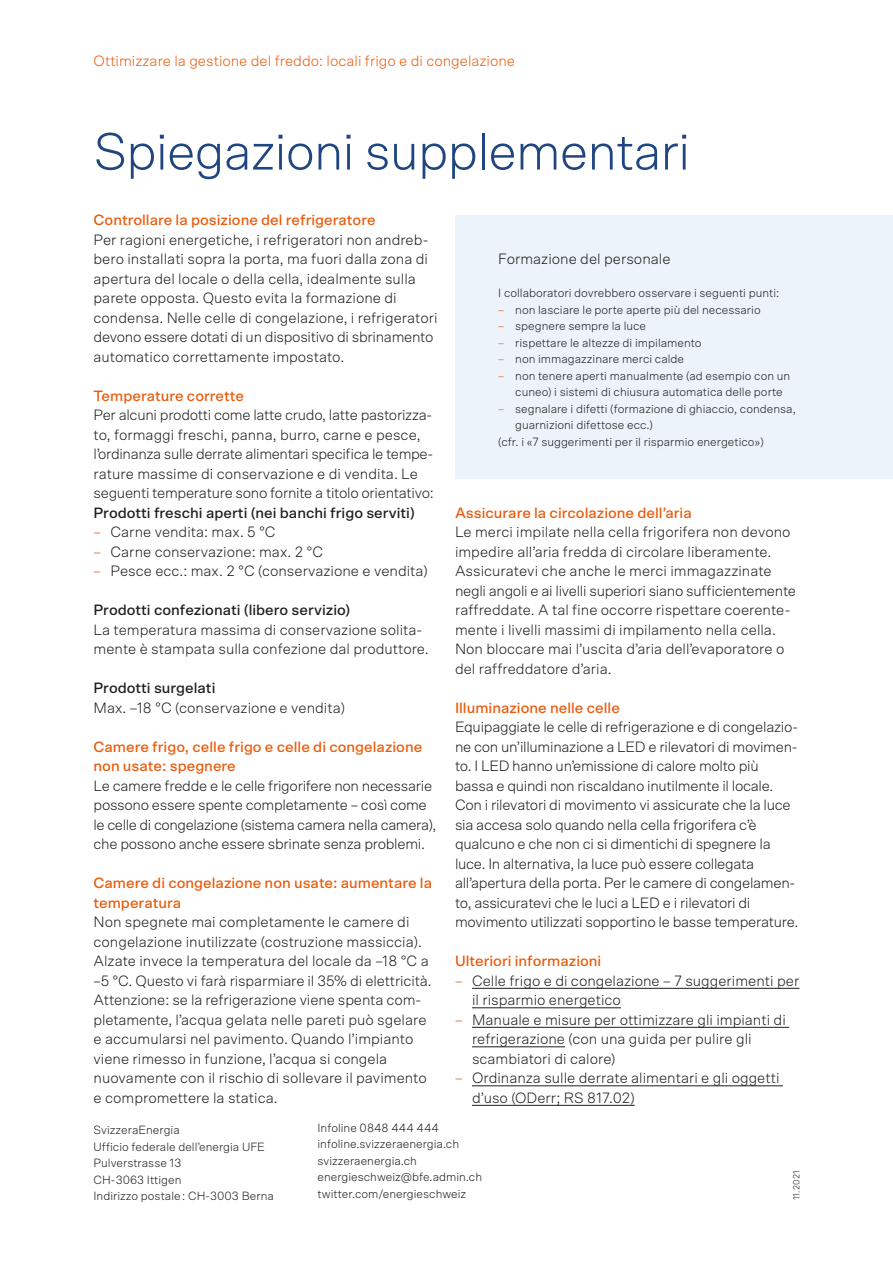
<style>
.page{position:relative;width:893px;height:1263px;background:#fff}
.page>*{position:absolute;margin:0;border:0;box-sizing:border-box;transform-origin:0 0}
.t1{font:300 52.5px "Scto Grotesk A";letter-spacing:-.02em;color:#204682}
.t2{font:300 15px/19.5px "Scto Grotesk A";color:#1d1d1b}
.t3{font:300 15px/19.5px "Scto Grotesk A";letter-spacing:-.02em;color:#1d1d1b}
.t4{font:500 15px/19.5px "Scto Grotesk A";color:#ea5b0b}
.t5{font:500 15px "Scto Grotesk A";color:#1d1d1b}
.t6{font:300 15px "Scto Grotesk A";color:#ea5b0b}
.t7{font:300 12px/16.5px "Scto Grotesk A";color:#1d1d1b}
.t8{font:300 9px "Scto Grotesk A";letter-spacing:.015em;color:#1d1d1b}
.s1{color:#ea5b0b}
</style>
<div class="page">
<div style="left:455px;top:215px;width:438px;height:264px;background:#ecf3fb"></div>
<hr style="left:472px;top:988px;width:327px;height:1px;background:#1d1d1b">
<hr style="left:472px;top:1007px;width:149px;height:1px;background:#1d1d1b">
<hr style="left:472px;top:1027px;width:317px;height:1px;background:#1d1d1b">
<hr style="left:472px;top:1046px;width:93px;height:1px;background:#1d1d1b">
<hr style="left:472px;top:1085px;width:311px;height:1px;background:#1d1d1b">
<hr style="left:472px;top:1105px;width:163px;height:1px;background:#1d1d1b">
<p class="t6" style="left:94px;top:52px;width:423px">Ottimizzare la gestione del freddo: locali frigo e di congelazione</p>
<h1 class="t1" style="left:94px;top:121px;width:598px">Spiegazioni supplementari</h1>
<p class="t4" style="left:94px;top:210px;width:284px">Controllare la posizione del refrigeratore</p>
<p class="t2" style="left:94px;top:229px;width:346px">Per ragioni energetiche, i refrigeratori non andreb&shy;bero installati sopra la porta, ma fuori dalla zona di apertura del locale o della cella, idealmente sulla parete opposta. Questo evita la formazione di condensa. Nelle celle di congelazione, i refrigeratori devono essere dotati di un dispositivo di sbrinamento automatico correttamente impostato.</p>
<p class="t4" style="left:94px;top:385px;width:152px">Temperature corrette</p>
<p class="t3" style="left:94px;top:405px;width:342px">Per alcuni prodotti come latte crudo, latte pastorizza&shy;to, formaggi freschi, panna, burro, carne e pesce, l’ordinanza sulle derrate alimentari specifica le tempe&shy;rature massime di conservazione e di vendita. Le seguenti temperature sono fornite a titolo orientativo:</p>
<p class="t5" style="left:94px;top:503px;width:323px">Prodotti freschi aperti (nei banchi frigo serviti)</p>
<p class="t2" style="left:94px;top:522px;width:184px"><span class="s1">–</span> Carne vendita: max. 5 °C</p>
<p class="t2" style="left:94px;top:541px;width:231px"><span class="s1">–</span> Carne conservazione: max. 2 °C</p>
<p class="t2" style="left:94px;top:561px;width:336px"><span class="s1">–</span> Pesce ecc.: max. 2 °C (conservazione e vendita)</p>
<p class="t5" style="left:94px;top:601px;width:258px">Prodotti confezionati (libero servizio)</p>
<p class="t2" style="left:94px;top:619px;width:337px">La temperatura massima di conservazione solita&shy;mente è stampata sulla confezione dal produttore.</p>
<p class="t5" style="left:94px;top:679px;width:123px">Prodotti surgelati</p>
<p class="t2" style="left:94px;top:697px;width:253px">Max. –18 °C (conservazione e vendita)</p>
<p class="t4" style="left:94px;top:736px;width:330px">Camere frigo, celle frigo e celle di congelazione non usate: spegnere</p>
<p class="t3" style="left:94px;top:775px;width:344px">Le camere fredde e le celle frigorifere non necessarie possono essere spente completamente – così come le celle di congelazione (sistema camera nella camera), che possono anche essere sbrinate senza problemi.</p>
<p class="t4" style="left:94px;top:873px;width:340px">Camere di congelazione non usate: aumentare la temperatura</p>
<p class="t2" style="left:94px;top:912px;width:340px">Non spegnete mai completamente le camere di congelazione inutilizzate (costruzione massiccia).<br>Alzate invece la temperatura del locale da –18 °C a –5 °C. Questo vi farà risparmiare il 35% di elettricità.<br>Attenzione: se la refrigerazione viene spenta com&shy;pletamente, l’acqua gelata nelle pareti può sgelare e accumularsi nel pavimento. Quando l’impianto viene rimesso in funzione, l’acqua si congela nuovamente con il rischio di sollevare il pavimento e compromettere la statica.</p>
<p class="t2" style="left:498px;top:249px;width:174px">Formazione del personale</p>
<p class="t7" style="left:498px;top:285px;width:283px">I collaboratori dovrebbero osservare i seguenti punti:</p>
<p class="t7" style="left:498px;top:301px;width:264px"><span class="s1">–</span> non lasciare le porte aperte più del necessario</p>
<p class="t7" style="left:498px;top:318px;width:149px"><span class="s1">–</span> spegnere sempre la luce</p>
<p class="t7" style="left:498px;top:334px;width:205px"><span class="s1">–</span> rispettare le altezze di impilamento</p>
<p class="t7" style="left:498px;top:351px;width:187px"><span class="s1">–</span> non immagazzinare merci calde</p>
<p class="t7" style="left:515px;top:367px;width:277px;text-indent:-17px"><span class="s1">–</span> non tenere aperti manualmente (ad esempio con un cuneo) i sistemi di chiusura automatica delle porte</p>
<p class="t7" style="left:498px;top:400px;width:299px"><span class="s1">–</span> segnalare i difetti (formazione di ghiaccio, condensa,</p>
<p class="t7" style="left:515px;top:417px;width:139px">guarnizioni difettose ecc.)</p>
<p class="t7" style="left:498px;top:433px;width:267px">(cfr. i «7 suggerimenti per il risparmio energetico»)</p>
<p class="t4" style="left:455px;top:502px;width:238px">Assicurare la circolazione dell’aria</p>
<p class="t2" style="left:455px;top:522px;width:343px">Le merci impilate nella cella frigorifera non devono impedire all’aria fredda di circolare liberamente.<br>Assicuratevi che anche le merci immagazzinate negli angoli e ai livelli superiori siano sufficientemente raffreddate. A tal fine occorre rispettare coerente&shy;mente i livelli massimi di impilamento nella cella.<br>Non bloccare mai l’uscita d’aria dell’evaporatore o del raffreddatore d’aria.</p>
<p class="t4" style="left:455px;top:697px;width:166px">Illuminazione nelle celle</p>
<p class="t3" style="left:455px;top:717px;width:345px">Equipaggiate le celle di refrigerazione e di congelazio&shy;ne con un’illuminazione a LED e rilevatori di movimen&shy;to. I LED hanno un’emissione di calore molto più bassa e quindi non riscaldano inutilmente il locale.<br>Con i rilevatori di movimento vi assicurate che la luce sia accesa solo quando nella cella frigorifera c’è qualcuno e che non ci si dimentichi di spegnere la luce. In alternativa, la luce può essere collegata all’apertura della porta. Per le camere di congelamen&shy;to, assicuratevi che le luci a LED e i rilevatori di movimento utilizzati sopportino le basse temperature.</p>
<p class="t4" style="left:455px;top:951px;width:148px">Ulteriori informazioni</p>
<p class="t2" style="left:472px;top:970px;width:329px;text-indent:-17px"><span class="s1">–</span> Celle frigo e di congelazione – 7 suggerimenti per il risparmio energetico</p>
<p class="t2" style="left:472px;top:1009px;width:315px;text-indent:-17px"><span class="s1">–</span> Manuale e misure per ottimizzare gli impianti di refrigerazione (con una guida per pulire gli scambiatori di calore)</p>
<p class="t2" style="left:472px;top:1068px;width:309px;text-indent:-17px"><span class="s1">–</span> Ordinanza sulle derrate alimentari e gli oggetti d’uso (ODerr; RS 817.02)</p>
<p class="t7" style="left:94px;top:1122px;width:182px">SvizzeraEnergia<br>Ufficio federale dell’energia UFE<br>Pulverstrasse 13<br>CH-3063 Ittigen<br>Indirizzo postale: CH-3003 Berna</p>
<p class="t7" style="left:317px;top:1119px;width:166px">Infoline 0848 444 444 infoline.svizzeraenergia.ch svizzeraenergia.ch energieschweiz@bfe.admin.ch twitter.com/energieschweiz</p>
<p class="t8" style="left:791px;top:1200px;width:31px;rotate:-90deg">11.2021</p>
</div>
